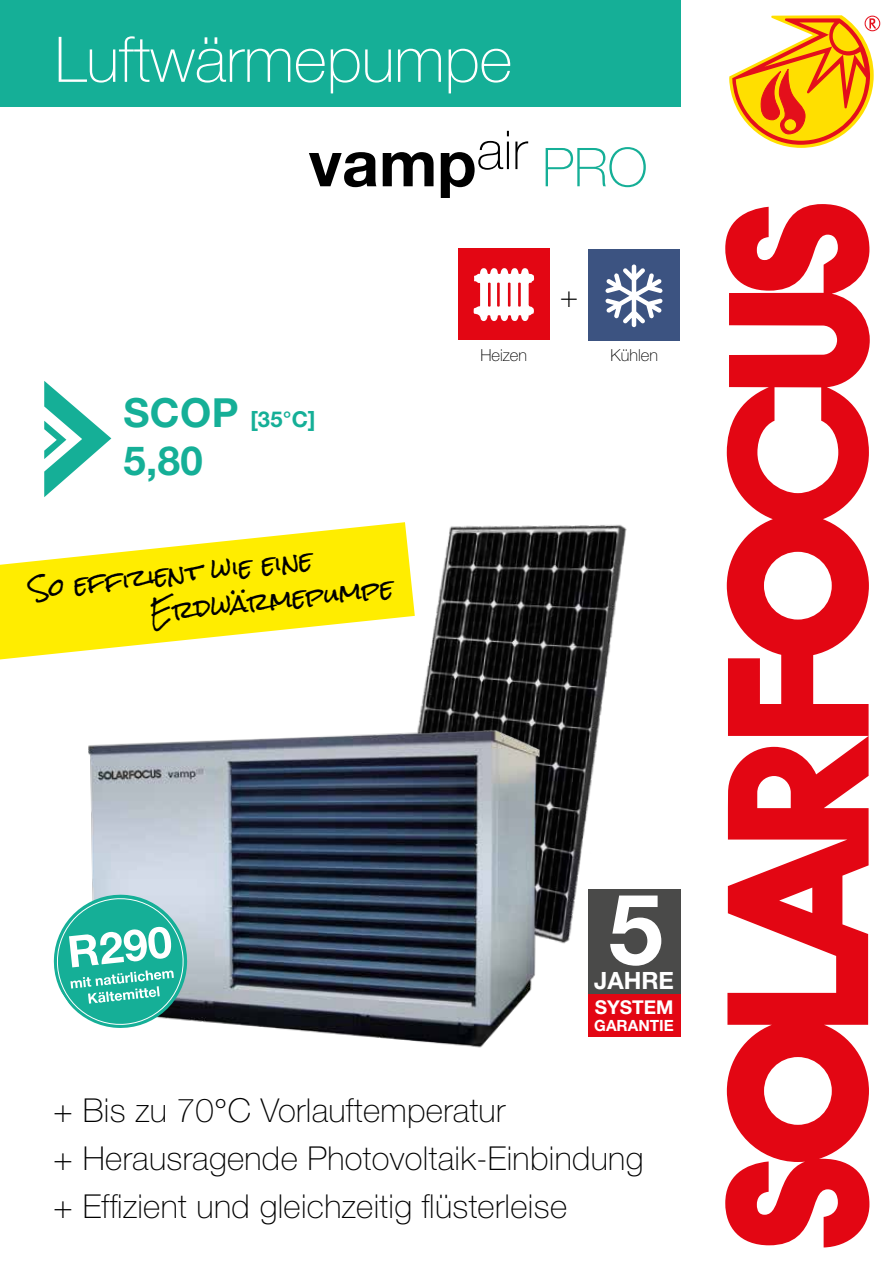
<style>
.page{position:relative;width:893px;height:1263px;background:#fff}
.page>*{position:absolute;margin:0;border:0;box-sizing:border-box;transform-origin:0 0}
.t1{font:700 64.35px "Helvetica Neue LT Pro";color:#000}
.t2{font:100 63px "Helvetica Neue LT Pro";color:#fff}
.t3{font:700 40.2px "Helvetica Neue LT Pro";color:#15af97}
.t4{font:100 33px/48px "Helvetica Neue LT Pro";letter-spacing:.01em;color:#000}
.t5{font:100 30.75px "Helvetica Neue LT Pro";color:#000}
.t6{font:700 23.85px "Helvetica Neue LT Pro";color:#fff}
.t7{font:23.4px/36.2px "Rock Salt";color:#000}
.t8{font:700 21.9px "Helvetica Neue LT Pro";color:#15af97}
.t9{font:700 19.05px "Helvetica Neue LT Pro";color:#fff}
.t10{font:100 16.65px "Helvetica Neue LT Pro";color:#000}
.t11{font:700 15.45px "Helvetica Neue LT Pro";color:#fff}
.s1{font-weight:100;font-size:53.7px;color:#15af97}
.s2{font-size:40.2px}
</style>
<div class="page">
<img style="left:422px;top:524px;width:259px;height:451px">
<svg style="left:725px;top:736px;width:144px;height:511px;fill:#e30613"></svg>
<svg style="left:725px;top:204px;width:145px;height:532px;fill:#e30613"></svg>
<svg style="left:729px;top:15px;width:152px;height:133px"></svg>
<img style="left:88px;top:697px;width:480px;height:351px">
<div style="left:0;top:0;width:680px;height:106px;background:#15af97"></div>
<svg style="left:53px;top:893px;width:136px;height:137px"></svg>
<svg style="left:0;top:522px;width:415px;height:137px;fill:#ffed00"></svg>
<div style="left:588px;top:249px;width:92px;height:91px;background:#3c5381"></div>
<svg style="left:605px;top:264px;width:58px;height:63px"></svg>
<div style="left:458px;top:248px;width:91px;height:92px;background:#e30613"></div>
<svg style="left:473px;top:268px;width:62px;height:53px"></svg>
<hr style="left:488px;top:283px;width:3px;height:24px;background:#e30613">
<hr style="left:497px;top:283px;width:3px;height:24px;background:#e30613">
<hr style="left:508px;top:283px;width:3px;height:24px;background:#e30613">
<hr style="left:518px;top:283px;width:3px;height:24px;background:#e30613">
<svg style="left:44px;top:381px;width:67px;height:116px"></svg>
<div style="left:588px;top:889px;width:92px;height:147px;background:#4a4a49"></div>
<div style="left:588px;top:995px;width:92px;height:42px;background:#e30613"></div>
<svg style="left:610px;top:895px;width:51px;height:71px"></svg>
<h2 class="t2" style="left:55px;top:22px;width:459px">Luftwärmepumpe</h2>
<h1 class="t1" style="left:309px;top:124px;width:340px">vamp<sup>air</sup> <span class="s1">PRO</span></h1>
<p class="t5" style="left:560px;top:278px;width:20px">+</p>
<p class="t8" style="left:123px;top:405px;width:194px"><span class="s2">SCOP</span> [35°C]</p>
<p class="t3" style="left:123px;top:436px;width:81px">5,80</p>
<p class="t7" style="left:145px;top:560px;width:246px;text-indent:-118px;rotate:-6deg">So effi zient wie eine<br>Erdwärmepumpe</p>
<p class="t10" style="left:480px;top:346px;width:48px">Heizen</p>
<p class="t10" style="left:611px;top:346px;width:49px">Kühlen</p>
<p class="t6" style="left:594px;top:966px;width:81px">JAHRE</p>
<p class="t9" style="left:595px;top:995px;width:80px">SYSTEM</p>
<p class="t11" style="left:594px;top:1016px;width:81px">GARANTIE</p>
<p class="t4" style="left:53px;top:1086px;width:592px">+ Bis zu 70°C Vorlauftemperatur<br>+ Herausragende Photovoltaik-Einbindung + Effizient und gleichzeitig flüsterleise</p>
</div>
